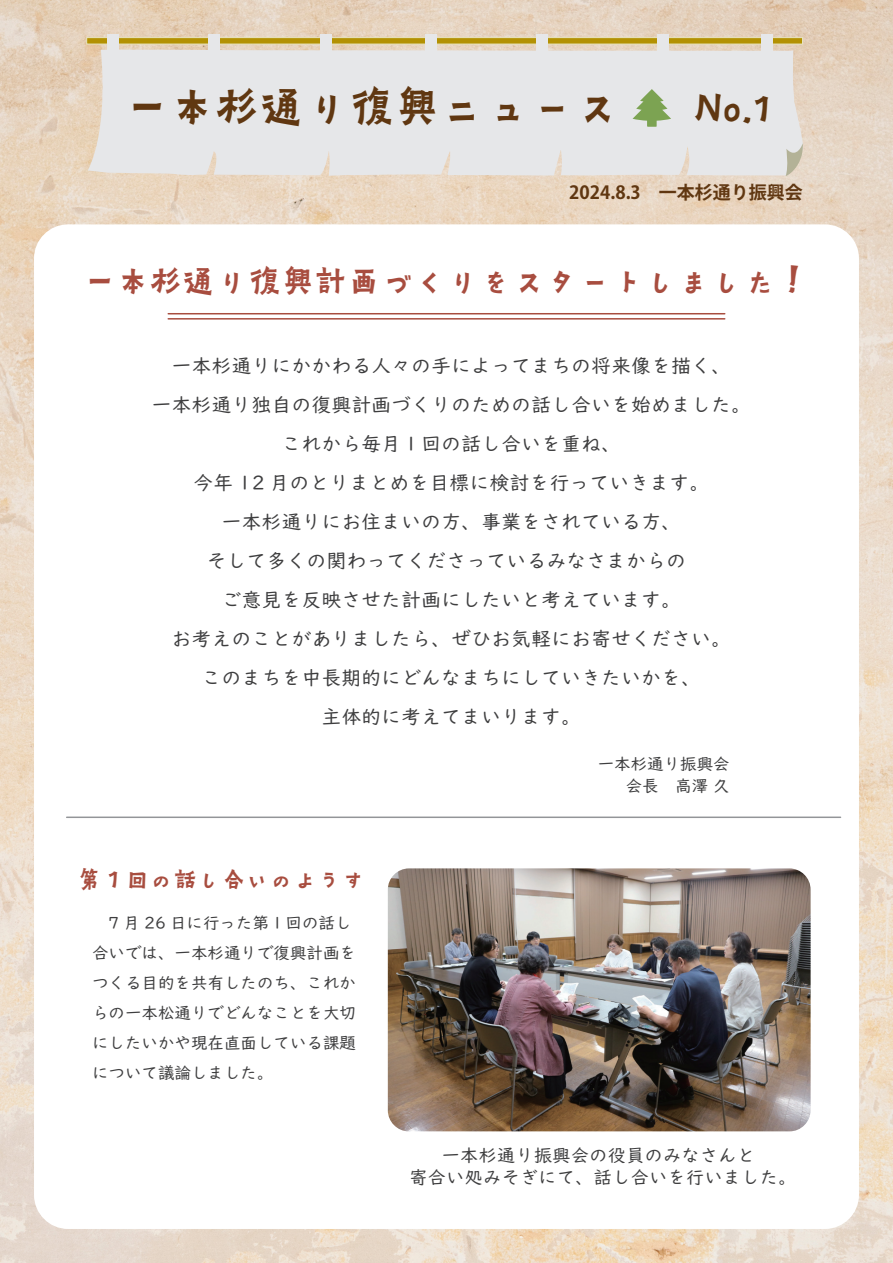
<style>
.page{position:relative;width:893px;height:1263px;background:#fff}
.page>*{position:absolute;margin:0;border:0;box-sizing:border-box;transform-origin:0 0}
.t1{font:45px "AB tsubaki";color:#603711}
.t2{font:37.5px "AB tsubaki";color:#603711}
.t3{font:33px "AB tsubaki";color:#a84d3f}
.t4{font:24px "AB tsubaki";color:#a84d3f}
.t5{font:19.5px/39px "UD Digi Kyokasho Pro";letter-spacing:.025em;color:#3e3e3f;text-align:center}
.t6{font:18px/22.5px "UD Digi Kyokasho Pro";letter-spacing:.025em;color:#3e3e3f;text-align:center}
.t7{font:700 18px "Ryo Gothic Plus N";color:#603711}
.t8{font:16.5px/30px "UD Digi Kyokasho Pro";color:#3e3e3f;text-align:right}
</style>
<div class="page">
<img style="left:0;top:0;width:893px;height:1263px">
<div style="left:34px;top:224px;width:825px;height:1005px;background:#fff;border-radius:34px"></div>
<div style="left:86px;top:37px;width:717px;height:7px;background:#b39103;border:1px solid #e8e4c0"></div>
<div style="left:88px;top:50px;width:715px;height:126px;background:#e6e7e9"></div>
<svg style="left:785px;top:143px;width:19px;height:34px"></svg>
<div style="left:321px;top:34px;width:11px;height:18px;background:#e6e7e9"></div>
<div style="left:425px;top:34px;width:12px;height:18px;background:#e6e7e9"></div>
<div style="left:208px;top:34px;width:12px;height:18px;background:#e6e7e9"></div>
<div style="left:108px;top:34px;width:11px;height:18px;background:#e6e7e9"></div>
<div style="left:536px;top:34px;width:11px;height:18px;background:#e6e7e9"></div>
<div style="left:657px;top:34px;width:11px;height:18px;background:#e6e7e9"></div>
<div style="left:762px;top:34px;width:11px;height:18px;background:#e6e7e9"></div>
<hr style="left:67px;top:816px;width:773px;height:2px;background:#939598">
<hr style="left:168px;top:313px;width:557px;height:1px;background:#a84d3f">
<hr style="left:168px;top:318px;width:557px;height:2px;background:#a84d3f">
<svg style="left:633px;top:89px;width:38px;height:38px"></svg>
<img style="left:388px;top:868px;width:423px;height:263px">
<h1 class="t1" style="left:125px;top:82px;width:497px">一本杉通り復興ニュース</h1>
<h2 class="t2" style="left:694px;top:87px;width:80px">No.1</h2>
<p class="t7" style="left:569px;top:181px;width:235px">2024.8.3　一本杉通り振興会</p>
<h3 class="t3" style="left:83px;top:262px;width:727px">一本杉通り復興計画づくりをスタートしました！</h3>
<p class="t5" style="left:152px;top:345px;width:601px">一本杉通りにかかわる人々の手によってまちの将来像を描く、<br>一本杉通り独自の復興計画づくりのための話し合いを始めました。これから毎月１回の話し合いを重ね、<br>今年 12 月のとりまとめを目標に検討を行っていきます。<br>一本杉通りにお住まいの方、事業をされている方、<br>そして多くの関わってくださっているみなさまからの<br>ご意見を反映させた計画にしたいと考えています。<br>お考えのことがありましたら、ぜひお気軽にお寄せください。<br>このまちを中長期的にどんなまちにしていきたいかを、<br>主体的に考えてまいります。</p>
<p class="t4" style="left:77px;top:866px;width:289px">第１回の話し合いのようす</p>
<p class="t8" style="left:92px;top:907px;width:265px;text-align:left">　7 月 26 日に行った第１回の話し合いでは、一本杉通りで復興計画をつくる目的を共有したのち、これからの一本松通りでどんなことを大切にしたいかや現在直面している課題について議論しました。</p>
<p class="t8" style="left:598px;top:751px;width:133px;line-height:22.5px">一本杉通り振興会会長　高澤 久</p>
<p class="t6" style="left:409px;top:1143px;width:388px">一本杉通り振興会の役員のみなさんと<br>寄合い処みそぎにて、話し合いを行いました。</p>
</div>
